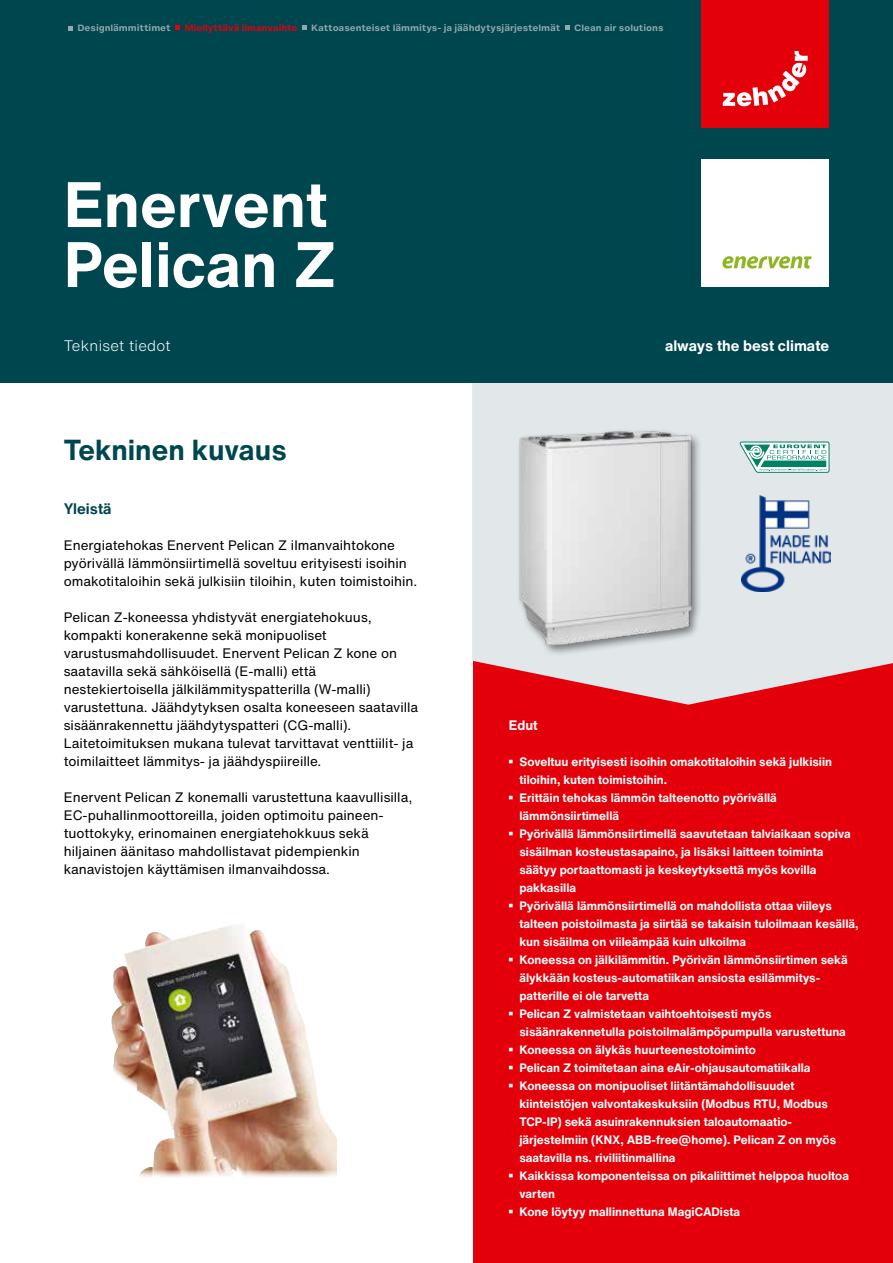
<style>
.page{position:relative;width:893px;height:1263px;background:#fff}
.page>*{position:absolute;margin:0;border:0;box-sizing:border-box;transform-origin:0 0}
.t1{font:700 63px/60px "Helvetica Now Text";color:#fff}
.t2{font:700 28.5px "Helvetica Now Text";color:#00464f}
.t3{font:700 15px "Helvetica Now Text";color:#fff}
.t4{font:300 15px "Helvetica Now Text";letter-spacing:.02em;color:#fff}
.t5{font:700 15px "Helvetica Now Text";color:#00464f}
.t6{font:13.5px/18px "Helvetica Now Text";color:#000}
.t7{font:700 13.5px "Helvetica Now Text";color:#fff}
.t8{font:700 12px/18px "Helvetica Now Text";color:#fff}
.t9{font:700 8.7px "Helvetica Now Micro";letter-spacing:-.01em;color:#91a8ae}
.t10{font:700 8.7px "Helvetica Now Micro";letter-spacing:-.01em;color:#e3000b}
</style>
<div class="page">
<div style="left:473px;top:566px;width:420px;height:697px;background:#e3000b"></div>
<svg style="left:472px;top:383px;width:421px;height:318px;fill:#e2e7ea"></svg>
<div style="left:0;top:0;width:893px;height:383px;background:#00464f"></div>
<svg style="left:68px;top:26px;width:5px;height:5px"></svg>
<svg style="left:175px;top:25px;width:5px;height:4px"></svg>
<svg style="left:302px;top:25px;width:5px;height:4px"></svg>
<svg style="left:565px;top:25px;width:5px;height:4px"></svg>
<div style="left:702px;top:0;width:127px;height:128px;background:#e3000b"></div>
<svg style="left:723px;top:51px;width:85px;height:55px"></svg>
<div style="left:701px;top:159px;width:128px;height:128px;background:#fff"></div>
<svg style="left:722px;top:256px;width:90px;height:13px"></svg>
<img style="left:111px;top:925px;width:226px;height:252px">
<img style="left:501px;top:412px;width:209px;height:293px">
<svg style="left:740px;top:442px;width:89px;height:30px"></svg>
<img style="left:741px;top:495px;width:89px;height:96px">
<p class="t9" style="left:78px;top:21px;width:95px">Designlämmittimet</p>
<p class="t10" style="left:185px;top:21px;width:115px">Miellyttävä ilmanvaihto</p>
<p class="t9" style="left:311px;top:21px;width:251px">Kattoasenteiset lämmitys- ja jäähdytysjärjestelmät</p>
<p class="t9" style="left:574px;top:21px;width:91px">Clean air solutions</p>
<h1 class="t1" style="left:64px;top:175px;width:274px">Enervent<br>Pelican Z</h1>
<p class="t4" style="left:64px;top:335px;width:108px">Tekniset tiedot</p>
<p class="t3" style="left:665px;top:335px;width:166px">always the best climate</p>
<h2 class="t2" style="left:64px;top:430px;width:224px">Tekninen kuvaus</h2>
<p class="t5" style="left:64px;top:498px;width:49px">Yleistä</p>
<p class="t6" style="left:64px;top:536px;width:355px">Energiatehokas Enervent Pelican Z ilmanvaihtokone pyörivällä lämmönsiirtimellä soveltuu erityisesti isoihin omakotitaloihin sekä julkisiin tiloihin, kuten toimistoihin.</p>
<p class="t6" style="left:64px;top:608px;width:356px">Pelican Z-koneessa yhdistyvät energiatehokuus, kompakti konerakenne sekä monipuoliset varustusmahdollisuudet. Enervent Pelican Z kone on saatavilla sekä sähköisellä (E-malli) että nestekiertoisella jälkilämmityspatterilla (W-malli) varustettuna. Jäähdytyksen osalta koneeseen saatavilla sisäänrakennettu jäähdytyspatteri (CG-malli).<br>Laitetoimituksen mukana tulevat tarvittavat venttiilit- ja toimilaitteet lämmitys- ja jäähdyspiireille.</p>
<p class="t6" style="left:64px;top:788px;width:350px">Enervent Pelican Z konemalli varustettuna kaavullisilla, EC-puhallinmoottoreilla, joiden optimoitu paineen&shy;tuottokyky, erinomainen energiatehokkuus sekä hiljainen äänitaso mahdollistavat pidempienkin kanavistojen käyttämisen ilmanvaihdossa.</p>
<p class="t7" style="left:509px;top:716px;width:30px">Edut</p>
<p class="t8" style="left:519px;top:753px;width:314px;text-indent:-11px"><sup>■</sup> Soveltuu erityisesti isoihin omakotitaloihin sekä julkisiin tiloihin, kuten toimistoihin.</p>
<p class="t8" style="left:519px;top:789px;width:259px;text-indent:-11px"><sup>■</sup> Erittäin tehokas lämmön talteenotto pyörivällä lämmönsiirtimellä</p>
<p class="t8" style="left:519px;top:825px;width:333px;text-indent:-11px"><sup>■</sup> Pyörivällä lämmönsiirtimellä saavutetaan talviaikaan sopiva sisäilman kosteustasapaino, ja lisäksi laitteen toiminta säätyy portaattomasti ja keskeytyksettä myös kovilla pakkasilla</p>
<p class="t8" style="left:519px;top:897px;width:341px;text-indent:-11px"><sup>■</sup> Pyörivällä lämmönsiirtimellä on mahdollista ottaa viileys talteen poistoilmasta ja siirtää se takaisin tuloilmaan kesällä, kun sisäilma on viileämpää kuin ulkoilma</p>
<p class="t8" style="left:519px;top:951px;width:330px;text-indent:-11px"><sup>■</sup> Koneessa on jälkilämmitin. Pyörivän lämmönsiirtimen sekä älykkään kosteus-automatiikan ansiosta esilämmitys&shy;patterille ei ole tarvetta</p>
<p class="t8" style="left:519px;top:1005px;width:328px;text-indent:-11px"><sup>■</sup> Pelican Z valmistetaan vaihtoehtoisesti myös sisäänrakennetulla poistoilmalämpöpumpulla varustettuna</p>
<p class="t8" style="left:509px;top:1041px;width:249px"><sup>■</sup> Koneessa on älykäs huurteenestotoiminto</p>
<p class="t8" style="left:509px;top:1059px;width:303px"><sup>■</sup> Pelican Z toimitetaan aina eAir-ohjausautomatiikalla</p>
<p class="t8" style="left:519px;top:1077px;width:318px;text-indent:-11px"><sup>■</sup> Koneessa on monipuoliset liitäntämahdollisuudet kiinteistöjen valvontakeskuksiin (Modbus RTU, Modbus TCP-IP) sekä asuinrakennuksien taloautomaatio&shy;järjestelmiin (KNX, ABB-free@home). Pelican Z on myös saatavilla ns. riviliitinmallina</p>
<p class="t8" style="left:519px;top:1167px;width:331px;text-indent:-11px"><sup>■</sup> Kaikkissa komponenteissa on pikaliittimet helppoa huoltoa varten</p>
<p class="t8" style="left:509px;top:1203px;width:233px"><sup>■</sup> Kone löytyy mallinnettuna MagiCADista</p>
</div>
